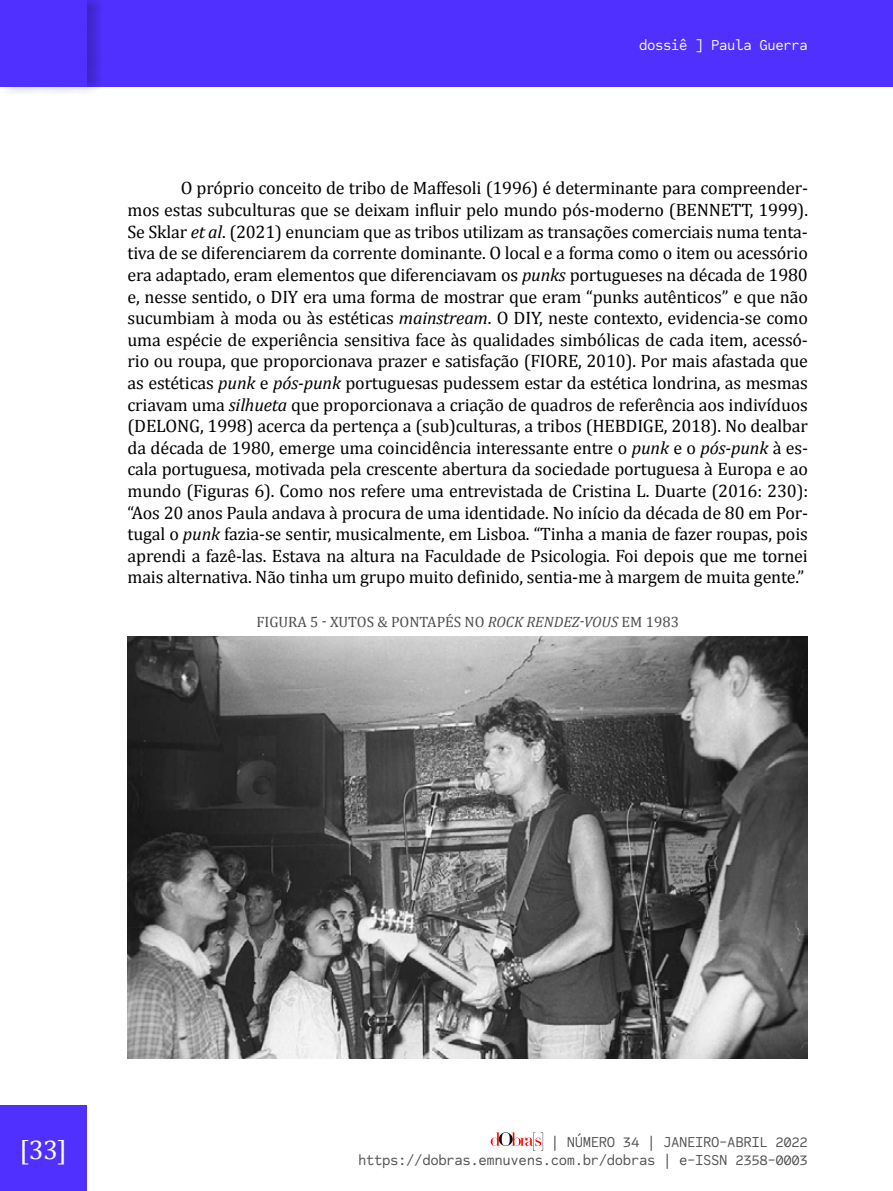
<style>
.page{position:relative;width:893px;height:1191px;background:#fff}
.page>*{position:absolute;margin:0;border:0;box-sizing:border-box;transform-origin:0 0}
.t1{font:27px "Cambria";color:#fff}
.t2{font:18px/21.6px "Cambria";letter-spacing:-.01em;color:#000;text-align:justify}
.t3{font:15px/18px "Code Saver";letter-spacing:-.025em;color:#4d4d4d;text-align:right}
.t4{font:15px "Cambria";color:#4d4d4d}
.t5{font:15px "Code Saver";letter-spacing:-.025em;color:#fff}
.s1{font-style:italic}
</style>
<div class="page">
<div style="left:0;top:1106px;width:86px;height:85px;background:#5030ff"></div>
<svg style="left:491px;top:1132px;width:52px;height:18px"></svg>
<div style="left:0;top:0;width:893px;height:86px;background:#5030ff"></div>
<div style="left:0;top:0;width:104px;height:95px;background:#000;opacity:.25"></div>
<div style="left:0;top:0;width:86px;height:86px;background:#5030ff"></div>
<img style="left:128px;top:636px;width:680px;height:422px">
<p class="t5" style="left:639px;top:36px;width:170px">dossiê ] Paula Guerra</p>
<p class="t2" style="left:128px;top:177px;width:682px;text-indent:53px">O próprio conceito de tribo de Maffesoli (1996) é determinante para compreender&shy;mos estas subculturas que se deixam influir pelo mundo pós-moderno (BENNETT, 1999).<br>Se Sklar <span class="s1">et al</span>. (2021) enunciam que as tribos utilizam as transações comerciais numa tenta&shy;tiva de se diferenciarem da corrente dominante. O local e a forma como o item ou acessório era adaptado, eram elementos que diferenciavam os <span class="s1">punks</span> portugueses na década de 1980 e, nesse sentido, o DIY era uma forma de mostrar que eram “punks autênticos” e que não sucumbiam à moda ou às estéticas <span class="s1">mainstream</span>. O DIY, neste contexto, evidencia-se como uma espécie de experiência sensitiva face às qualidades simbólicas de cada item, acessó&shy;rio ou roupa, que proporcionava prazer e satisfação (FIORE, 2010). Por mais afastada que as estéticas <span class="s1">punk</span> e <span class="s1">pós-punk</span> portuguesas pudessem estar da estética londrina, as mesmas criavam uma <span class="s1">silhueta</span> que proporcionava a criação de quadros de referência aos indivíduos (DELONG, 1998) acerca da pertença a (sub)culturas, a tribos (HEBDIGE, 2018). No dealbar da década de 1980, emerge uma coincidência interessante entre o <span class="s1">punk</span> e o <span class="s1">pós-punk</span> à es&shy;cala portuguesa, motivada pela crescente abertura da sociedade portuguesa à Europa e ao mundo (Figuras 6). Como nos refere uma entrevistada de Cristina L. Duarte (2016: 230): “Aos 20 anos Paula andava à procura de uma identidade. No início da década de 80 em Por&shy;tugal o <span class="s1">punk</span> fazia-se sentir, musicalmente, em Lisboa. “Tinha a mania de fazer roupas, pois aprendi a fazê-las. Estava na altura na Faculdade de Psicologia. Foi depois que me tornei mais alternativa. Não tinha um grupo muito definido, sentia-me à margem de muita gente.”</p>
<p class="t4" style="left:256px;top:612px;width:424px">FIGURA 5 - XUTOS &amp; PONTAPÉS NO <span class="s1">ROCK RENDEZ-VOUS</span> EM 1983</p>
<h1 class="t1" style="left:19px;top:1133px;width:49px">[33]</h1>
<p class="t3" style="left:358px;top:1132px;width:451px">| NÚMERO 34 | JANEIRO-ABRIL 2022 https://dobras.emnuvens.com.br/dobras | e-ISSN 2358-0003</p>
</div>
